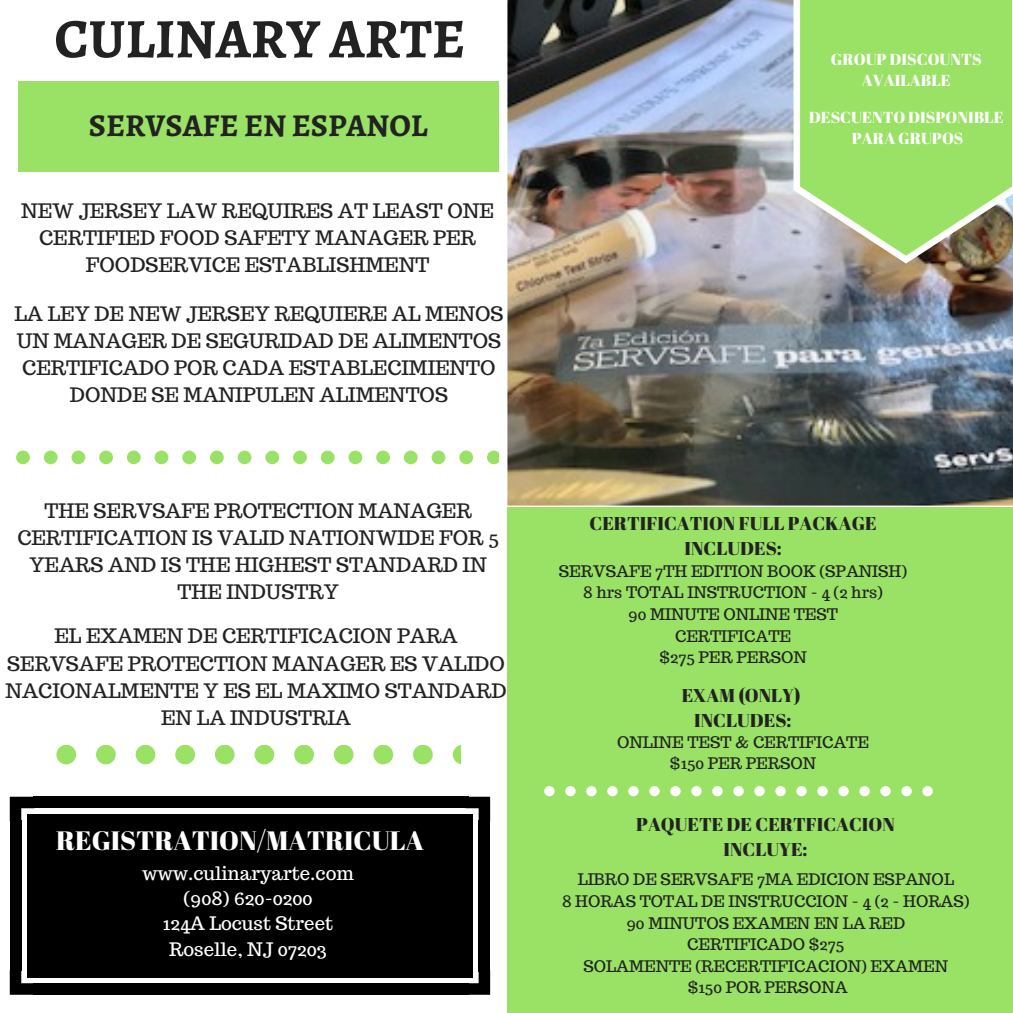
<style>
.page{position:relative;width:1013px;height:1013px;background:#fff}
.page>*{position:absolute;margin:0;border:0;box-sizing:border-box;transform-origin:0 0}
.t1{font:700 55.75px "Alegreya SC";color:#222}
.t2{font:700 31.88px "Alegreya SC";color:#222}
.t3{font:26.5px "Abril Fatface";color:#fff}
.t4{font:19.88px/27.2px "Trocchi";color:#222;text-align:center}
.t5{font:18.62px/25.2px "Abril Fatface";color:#222;text-align:center}
.t6{font:18.62px/25.2px "Trocchi";color:#fff;text-align:center}
.t7{font:15.88px/21.5px "Trocchi";color:#222;text-align:center}
.t8{font:15.88px/21.5px "Abril Fatface";color:#fff;text-align:center}
</style>
<div class="page">
<img style="left:507px;top:0;width:505px;height:505px">
<div style="left:507px;top:507px;width:505px;height:505px;background:#99e265"></div>
<div style="left:19px;top:82px;width:480px;height:90px;background:#99e265"></div>
<div style="left:155px;top:451px;width:13px;height:13px;background:#99e265;border-radius:50%"></div>
<div style="left:182px;top:451px;width:14px;height:13px;background:#99e265;border-radius:50%"></div>
<div style="left:127px;top:451px;width:14px;height:13px;background:#99e265;border-radius:50%"></div>
<div style="left:238px;top:451px;width:13px;height:13px;background:#99e265;border-radius:50%"></div>
<svg style="left:16px;top:451px;width:14px;height:13px"></svg>
<div style="left:265px;top:451px;width:14px;height:13px;background:#99e265;border-radius:50%"></div>
<div style="left:44px;top:451px;width:14px;height:13px;background:#99e265;border-radius:50%"></div>
<div style="left:71px;top:451px;width:14px;height:13px;background:#99e265;border-radius:50%"></div>
<div style="left:99px;top:451px;width:14px;height:13px;background:#99e265;border-radius:50%"></div>
<div style="left:210px;top:451px;width:14px;height:13px;background:#99e265;border-radius:50%"></div>
<div style="left:431px;top:451px;width:14px;height:13px;background:#99e265;border-radius:50%"></div>
<div style="left:459px;top:451px;width:14px;height:13px;background:#99e265;border-radius:50%"></div>
<svg style="left:487px;top:451px;width:12px;height:13px"></svg>
<div style="left:404px;top:451px;width:13px;height:13px;background:#99e265;border-radius:50%"></div>
<div style="left:321px;top:451px;width:13px;height:13px;background:#99e265;border-radius:50%"></div>
<div style="left:348px;top:451px;width:14px;height:13px;background:#99e265;border-radius:50%"></div>
<div style="left:293px;top:451px;width:14px;height:13px;background:#99e265;border-radius:50%"></div>
<div style="left:376px;top:451px;width:14px;height:13px;background:#99e265;border-radius:50%"></div>
<div style="left:254px;top:745px;width:20px;height:19px;background:#99e265;border-radius:50%"></div>
<div style="left:294px;top:745px;width:20px;height:19px;background:#99e265;border-radius:50%"></div>
<div style="left:215px;top:745px;width:20px;height:19px;background:#99e265;border-radius:50%"></div>
<div style="left:373px;top:745px;width:20px;height:19px;background:#99e265;border-radius:50%"></div>
<svg style="left:56px;top:745px;width:20px;height:19px"></svg>
<div style="left:413px;top:745px;width:20px;height:19px;background:#99e265;border-radius:50%"></div>
<div style="left:96px;top:745px;width:20px;height:19px;background:#99e265;border-radius:50%"></div>
<div style="left:136px;top:745px;width:19px;height:19px;background:#99e265;border-radius:50%"></div>
<div style="left:175px;top:745px;width:20px;height:19px;background:#99e265;border-radius:50%"></div>
<div style="left:334px;top:745px;width:19px;height:19px;background:#99e265;border-radius:50%"></div>
<svg style="left:453px;top:745px;width:7px;height:19px"></svg>
<div style="left:649px;top:786px;width:10px;height:10px;background:#fff;border-radius:50%"></div>
<div style="left:670px;top:786px;width:10px;height:10px;background:#fff;border-radius:50%"></div>
<div style="left:628px;top:786px;width:10px;height:10px;background:#fff;border-radius:50%"></div>
<div style="left:712px;top:786px;width:10px;height:10px;background:#fff;border-radius:50%"></div>
<svg style="left:544px;top:786px;width:10px;height:10px"></svg>
<div style="left:733px;top:786px;width:10px;height:10px;background:#fff;border-radius:50%"></div>
<div style="left:565px;top:786px;width:10px;height:10px;background:#fff;border-radius:50%"></div>
<div style="left:586px;top:786px;width:10px;height:10px;background:#fff;border-radius:50%"></div>
<div style="left:607px;top:786px;width:10px;height:10px;background:#fff;border-radius:50%"></div>
<div style="left:691px;top:786px;width:10px;height:10px;background:#fff;border-radius:50%"></div>
<div style="left:859px;top:786px;width:10px;height:10px;background:#fff;border-radius:50%"></div>
<div style="left:880px;top:786px;width:10px;height:10px;background:#fff;border-radius:50%"></div>
<div style="left:901px;top:786px;width:10px;height:10px;background:#fff;border-radius:50%"></div>
<div style="left:922px;top:786px;width:10px;height:10px;background:#fff;border-radius:50%"></div>
<div style="left:838px;top:786px;width:10px;height:10px;background:#fff;border-radius:50%"></div>
<div style="left:775px;top:786px;width:10px;height:10px;background:#fff;border-radius:50%"></div>
<div style="left:796px;top:786px;width:10px;height:10px;background:#fff;border-radius:50%"></div>
<div style="left:754px;top:786px;width:10px;height:10px;background:#fff;border-radius:50%"></div>
<div style="left:817px;top:786px;width:10px;height:10px;background:#fff;border-radius:50%"></div>
<svg style="left:793px;top:0;width:219px;height:263px;fill:#99e265"></svg>
<div style="left:31px;top:819px;width:438px;height:152px;background:#000"></div>
<svg style="left:465px;top:970px;width:25px;height:24px"></svg>
<div style="left:10px;top:820px;width:11px;height:150px;background:#000"></div>
<div style="left:27px;top:820px;width:7px;height:150px;background:#000"></div>
<svg style="left:10px;top:970px;width:24px;height:24px"></svg>
<div style="left:478px;top:820px;width:12px;height:151px;background:#000"></div>
<div style="left:465px;top:820px;width:7px;height:151px;background:#000"></div>
<div style="left:33px;top:983px;width:435px;height:11px;background:#000"></div>
<div style="left:33px;top:970px;width:434px;height:7px;background:#000"></div>
<svg style="left:465px;top:796px;width:25px;height:25px"></svg>
<div style="left:465px;top:814px;width:7px;height:7px;background:#000"></div>
<svg style="left:10px;top:796px;width:24px;height:25px"></svg>
<div style="left:27px;top:814px;width:7px;height:7px;background:#000"></div>
<div style="left:33px;top:796px;width:435px;height:12px;background:#000"></div>
<div style="left:33px;top:814px;width:434px;height:7px;background:#000"></div>
<h1 class="t1" style="left:54px;top:1px;width:412px">CULINARY ARTE</h1>
<h2 class="t2" style="left:89px;top:104px;width:340px">SERVSAFE EN ESPANOL</h2>
<p class="t4" style="left:21px;top:197px;width:474px">NEW JERSEY LAW REQUIRES AT LEAST ONE<br>CERTIFIED FOOD SAFETY MANAGER PER<br>FOODSERVICE ESTABLISHMENT</p>
<p class="t4" style="left:14px;top:300px;width:490px">LA LEY DE NEW JERSEY REQUIERE AL MENOS UN MANAGER DE SEGURIDAD DE ALIMENTOS CERTIFICADO POR CADA ESTABLECIMIENTO DONDE SE MANIPULEN ALIMENTOS</p>
<p class="t4" style="left:17px;top:497px;width:483px">THE SERVSAFE PROTECTION MANAGER<br>CERTIFICATION IS VALID NATIONWIDE FOR 5<br>YEARS AND IS THE HIGHEST STANDARD IN<br>THE INDUSTRY</p>
<p class="t4" style="left:5px;top:622px;width:502px">EL EXAMEN DE CERTIFICACION PARA<br>SERVSAFE PROTECTION MANAGER ES VALIDO<br>NACIONALMENTE Y ES EL MAXIMO STANDARD<br>EN LA INDUSTRIA</p>
<h3 class="t3" style="left:56px;top:821px;width:369px">REGISTRATION/MATRICULA</h3>
<p class="t6" style="left:142px;top:860px;width:213px">www.culinaryarte.com (908) 620-0200<br>124A Locust Street<br>Roselle, NJ 07203</p>
<p class="t8" style="left:831px;top:48px;width:152px">GROUP DISCOUNTS<br>AVAILABLE</p>
<p class="t8" style="left:808px;top:106px;width:196px">DESCUENTO DISPONIBLE<br>PARA GRUPOS</p>
<p class="t5" style="left:589px;top:510px;width:289px">CERTIFICATION FULL PACKAGE<br>INCLUDES:</p>
<p class="t7" style="left:559px;top:560px;width:350px">SERVSAFE 7TH EDITION BOOK (SPANISH)<br>8 hrs TOTAL INSTRUCTION - 4 (2 hrs)<br>90 MINUTE ONLINE TEST<br>CERTIFICATE<br>$275 PER PERSON</p>
<p class="t5" style="left:681px;top:681px;width:120px">EXAM (ONLY)<br>INCLUDES:</p>
<p class="t7" style="left:617px;top:731px;width:253px">ONLINE TEST &amp; CERTIFICATE $150 PER PERSON</p>
<p class="t5" style="left:636px;top:811px;width:260px">PAQUETE DE CERTFICACION<br>INCLUYE:</p>
<p class="t7" style="left:562px;top:868px;width:409px">LIBRO DE SERVSAFE 7MA EDICION ESPANOL<br>8 HORAS TOTAL DE INSTRUCCION - 4 (2 - HORAS)<br>90 MINUTOS EXAMEN EN LA RED<br>CERTIFICADO $275<br>SOLAMENTE (RECERTIFICACION) EXAMEN<br>$150 POR PERSONA</p>
</div>
